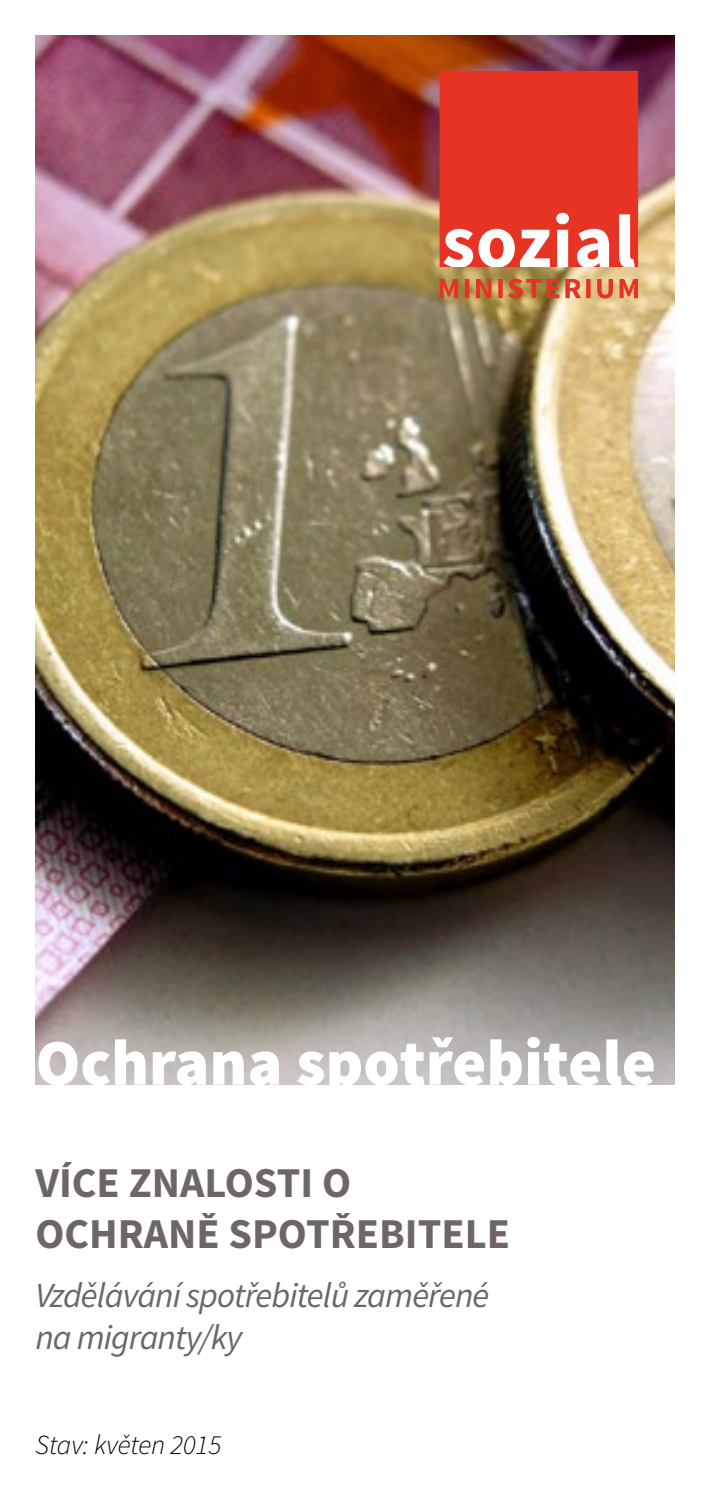
<style>
.page{position:relative;width:709px;height:1489px;background:#fff}
.page>*{position:absolute;margin:0;border:0;box-sizing:border-box;transform-origin:0 0}
.t1{font:900 65px "Source Sans Pro";color:#fff}
.H1__Titel{font:700 42.5px/51px "Source Sans Pro";color:#6e6569}
.H2__Untertitel{font:italic 35px/42px "Source Sans Pro";letter-spacing:-.025em;color:#6e6569}
.P__Stand{font:italic 300 27.5px "Source Sans Pro";color:#000}
</style>
<div class="page">
<img style="left:35px;top:35px;width:639px;height:1049px">
<svg style="left:439px;top:71px;width:199px;height:227px;background:#e4513f"></svg>
<h1 class="t1" style="left:35px;top:1020px;width:622px">Ochrana spotřebitele</h1>
<h1 class="H1__Titel" style="left:35px;top:1158px;width:476px">VÍCE ZNALOSTI O<br>OCHRANĚ SPOTŘEBITELE</h1>
<h2 class="H2__Untertitel" style="left:35px;top:1274px;width:455px">Vzdělávání spotřebitelů zaměřené na migranty/ky</h2>
<p class="P__Stand" style="left:35px;top:1427px;width:187px">Stav: květen 2015</p>
</div>
